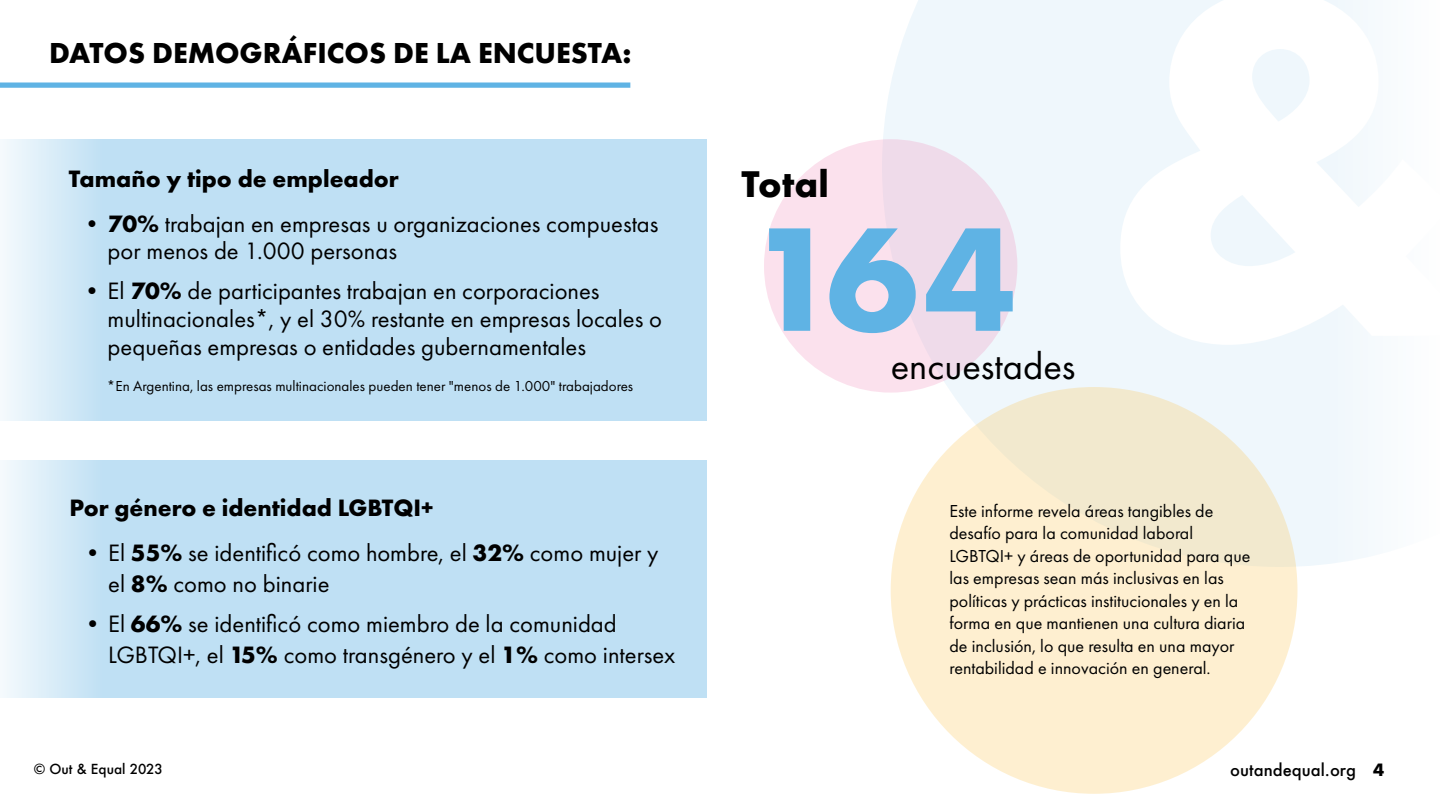
<style>
.page{position:relative;width:1440px;height:810px;background:#fff}
.page>*{position:absolute;margin:0;border:0;box-sizing:border-box;transform-origin:0 0}
.t1{font:700 153.45px "Futura PT";color:#5fb3e4}
.t2{font:38.62px "Futura PT";color:#000}
.t3{font:700 38.62px "Futura PT";color:#000}
.t4{font:700 30px "Futura PT";color:#000}
.t5{font:24.6px/27.7px "Futura PT";color:#000}
.t6{font:700 24.6px "Futura PT";color:#000}
.t7{font:18px/22.5px "Futura PT";color:#000}
.t8{font:500 16.5px "Futura";color:#000}
.t9{font:15px "Futura PT";color:#000}
.t10{font:500 13.5px "Futura";color:#000}
.s1{font-weight:700}
</style>
<div class="page">
<svg style="left:883px;top:0;width:414px;height:566px;fill:#eff7fc"></svg>
<div style="left:891px;top:387px;width:406px;height:407px;background:#feefd0;border-radius:50%"></div>
<div style="left:0;top:139px;width:706px;height:282px;background:#bfe0f4"></div>
<div style="left:0;top:461px;width:706px;height:237px;background:#bfe0f4"></div>
<div style="left:764px;top:139px;width:253px;height:254px;background:#fbe1ed;border-radius:50%"></div>
<svg style="left:0;top:139px;width:129px;height:559px"></svg>
<div style="left:0;top:82px;width:630px;height:6px;background:#5fb3e4"></div>
<p class="t4" style="left:49px;top:34px;width:584px">DATOS DEMOGRÁFICOS DE LA ENCUESTA:</p>
<p class="t6" style="left:69px;top:162px;width:332px">Tamaño y tipo de empleador</p>
<p class="t5" style="left:108px;top:209px;width:552px;text-indent:-28px"><span class="s1">•70%</span> trabajan en empresas u organizaciones compuestas por menos de 1.000 personas</p>
<p class="t5" style="left:108px;top:277px;width:556px;text-indent:-28px">•El <span class="s1">70%</span> de participantes trabajan en corporaciones multinacionales*, y el 30% restante en empresas locales o pequeñas empresas o entidades gubernamentales</p>
<p class="t9" style="left:107px;top:378px;width:528px">*En Argentina, las empresas multinacionales pueden tener "menos de 1.000" trabajadores</p>
<p class="t6" style="left:70px;top:492px;width:366px">Por género e identidad LGBTQI+</p>
<p class="t5" style="left:108px;top:538px;width:552px;line-height:30.8px;text-indent:-28px">•El <span class="s1">55%</span> se identificó como hombre, el <span class="s1">32%</span> como mujer y el <span class="s1">8%</span> como no binarie</p>
<p class="t5" style="left:108px;top:608px;width:569px;line-height:30.8px;text-indent:-28px">•El <span class="s1">66%</span> se identificó como miembro de la comunidad<br>LGBTQI+, el <span class="s1">15%</span> como transgénero y el <span class="s1">1%</span> como intersex</p>
<h2 class="t3" style="left:741px;top:159px;width:89px">Total</h2>
<h1 class="t1" style="left:748px;top:181px;width:270px">164</h1>
<h2 class="t2" style="left:891px;top:343px;width:186px">encuestades</h2>
<p class="t7" style="left:949px;top:500px;width:302px">Este informe revela áreas tangibles de desafío para la comunidad laboral LGBTQI+ y áreas de oportunidad para que las empresas sean más inclusivas en las políticas y prácticas institucionales y en la forma en que mantienen una cultura diaria de inclusión, lo que resulta en una mayor rentabilidad e innovación en general.</p>
<p class="t10" style="left:34px;top:760px;width:131px">© Out &amp; Equal 2023</p>
<p class="t8" style="left:1230px;top:759px;width:156px">outandequal.org <span class="s1">4</span></p>
</div>
